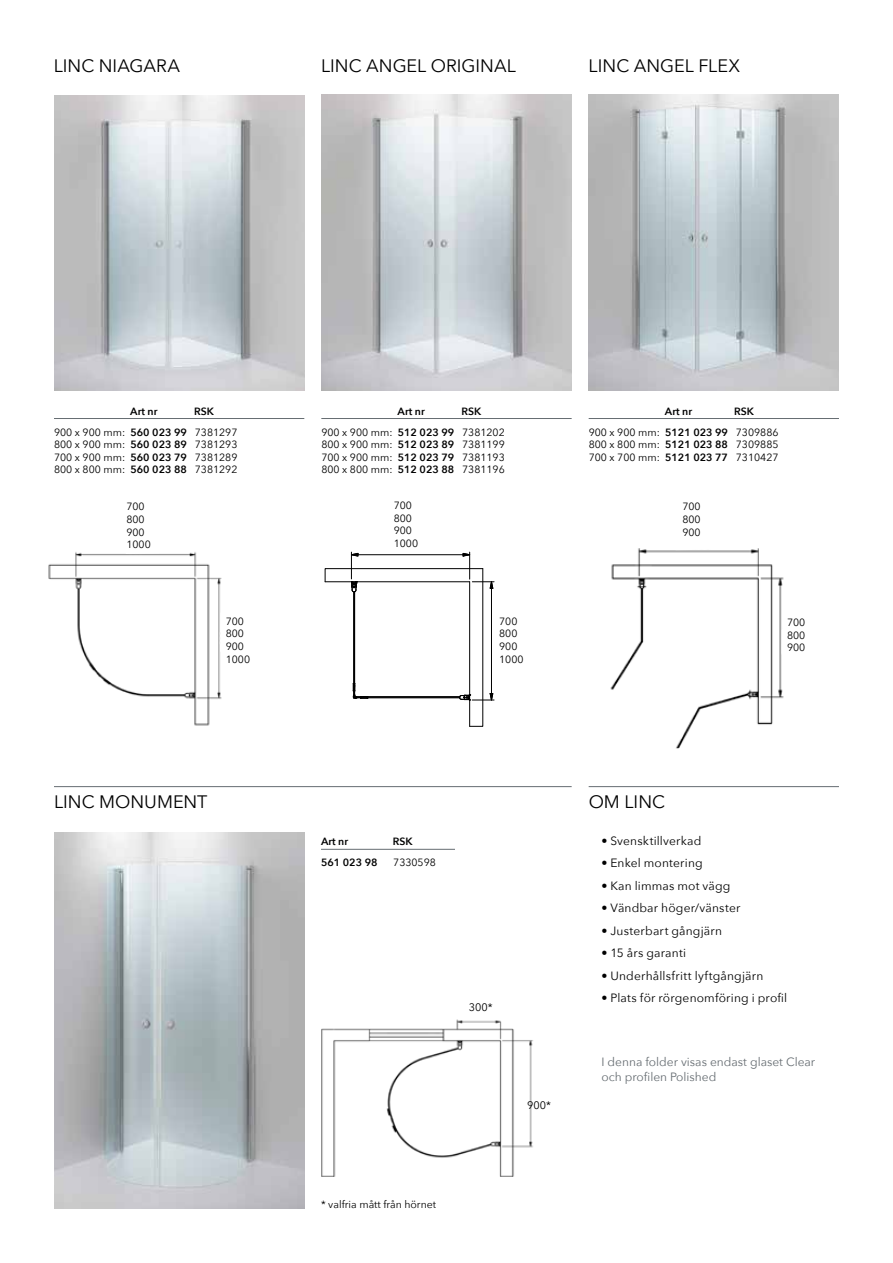
<style>
.page{position:relative;width:893px;height:1263px;background:#fff}
.page>*{position:absolute;margin:0;border:0;box-sizing:border-box;transform-origin:0 0}
.t1{font:18px "Avenir Next";color:#000}
.t2{font:12px "Avenir Next";letter-spacing:.015em;color:#000}
.t3{font:12px/14.4px "Avenir Next";color:#666d72}
.t4{font:10.95px "Avenir Next";color:#000}
.t5{font:10.5px/12.6px "Avenir Next";color:#000}
.t6{font:600 10.5px "Avenir Next";color:#000}
.s1{font-weight:600}
</style>
<div class="page">
<img style="left:54px;top:95px;width:250px;height:295px">
<img style="left:321px;top:95px;width:251px;height:296px">
<img style="left:589px;top:95px;width:250px;height:296px">
<hr style="left:54px;top:418px;width:250px;height:1px;background:#666d72">
<hr style="left:321px;top:418px;width:251px;height:1px;background:#666d72">
<hr style="left:589px;top:418px;width:250px;height:1px;background:#666d72">
<svg style="left:324px;top:552px;width:170px;height:175px"></svg>
<img style="left:610px;top:548px;width:174px;height:200px">
<hr style="left:54px;top:786px;width:518px;height:1px;background:#666d72">
<img style="left:54px;top:833px;width:250px;height:376px">
<hr style="left:321px;top:849px;width:134px;height:1px;background:#666d72">
<img style="left:321px;top:1019px;width:212px;height:158px">
<hr style="left:589px;top:786px;width:250px;height:1px;background:#666d72">
<img style="left:48px;top:552px;width:174px;height:174px">
<h1 class="t1" style="left:54px;top:51px;width:128px">LINC NIAGARA</h1>
<h1 class="t1" style="left:321px;top:51px;width:196px">LINC ANGEL ORIGINAL</h1>
<h1 class="t1" style="left:589px;top:51px;width:153px">LINC ANGEL FLEX</h1>
<p class="t5" style="left:54px;top:400px;width:185px;line-height:21px;text-indent:140px"><span class="s1">RSK<br></span>900 x 900 mm: <span class="s1">560 023 99</span> 7381297</p>
<p class="t5" style="left:54px;top:438px;width:185px;text-align:justify">800 x 900 mm: <span class="s1">560 023 89</span> 7381293<br>700 x 900 mm: <span class="s1">560 023 79</span> 7381289<br>800 x 800 mm: <span class="s1">560 023 88</span> 7381292</p>
<p class="t6" style="left:130px;top:402px;width:29px">Art nr</p>
<p class="t5" style="left:321px;top:400px;width:185px;line-height:21px;text-indent:140px"><span class="s1">RSK<br></span>900 x 900 mm: <span class="s1">512 023 99</span> 7381202</p>
<p class="t5" style="left:321px;top:438px;width:185px;text-align:justify">800 x 900 mm: <span class="s1">512 023 89</span> 7381199<br>700 x 900 mm: <span class="s1">512 023 79</span> 7381193<br>800 x 800 mm: <span class="s1">512 023 88</span> 7381196</p>
<p class="t6" style="left:398px;top:402px;width:29px">Art nr</p>
<p class="t5" style="left:589px;top:400px;width:191px;line-height:21px;text-indent:146px"><span class="s1">RSK<br></span>900 x 900 mm: <span class="s1">5121 023 99</span> 7309886</p>
<p class="t5" style="left:589px;top:438px;width:191px">800 x 800 mm: <span class="s1">5121 023 88</span> 7309885<br>700 x 700 mm: <span class="s1">5121 023 77</span> 7310427</p>
<p class="t6" style="left:665px;top:402px;width:29px">Art nr</p>
<p class="t5" style="left:394px;top:499px;width:26px">700<br>800<br>900<br>1000</p>
<p class="t5" style="left:126px;top:500px;width:26px">700<br>800<br>900<br>1000</p>
<p class="t5" style="left:682px;top:500px;width:20px;text-align:justify">700<br>800<br>900</p>
<p class="t5" style="left:226px;top:614px;width:26px">700<br>800<br>900<br>1000</p>
<p class="t5" style="left:787px;top:616px;width:20px;text-align:justify">700<br>800<br>900</p>
<p class="t5" style="left:499px;top:614px;width:26px">700<br>800<br>900<br>1000</p>
<h1 class="t1" style="left:54px;top:787px;width:155px">LINC MONUMENT</h1>
<p class="t6" style="left:321px;top:833px;width:29px">Art nr</p>
<p class="t6" style="left:393px;top:833px;width:21px">RSK</p>
<p class="t6" style="left:321px;top:854px;width:58px">561 023 98</p>
<p class="t5" style="left:393px;top:856px;width:44px">7330598</p>
<p class="t4" style="left:469px;top:998px;width:25px">300*</p>
<p class="t4" style="left:527px;top:1096px;width:25px">900*</p>
<p class="t5" style="left:321px;top:1197px;width:117px">* valfria mått från hörnet</p>
<h1 class="t1" style="left:589px;top:787px;width:78px">OM LINC</h1>
<p class="t2" style="left:601px;top:830px;width:101px">• Svensktillverkad</p>
<p class="t2" style="left:601px;top:853px;width:103px">• Enkel montering</p>
<p class="t2" style="left:601px;top:875px;width:131px">• Kan limmas mot vägg</p>
<p class="t2" style="left:601px;top:898px;width:141px">• Vändbar höger/vänster</p>
<p class="t2" style="left:601px;top:920px;width:122px">• Justerbart gångjärn</p>
<p class="t2" style="left:601px;top:943px;width:86px">• 15 års garanti</p>
<p class="t2" style="left:601px;top:965px;width:163px">• Underhållsfritt lyftgångjärn</p>
<p class="t2" style="left:601px;top:988px;width:187px">• Plats för rörgenomföring i profil</p>
<p class="t3" style="left:601px;top:1054px;width:215px">I denna folder visas endast glaset Clear och profilen Polished</p>
</div>
